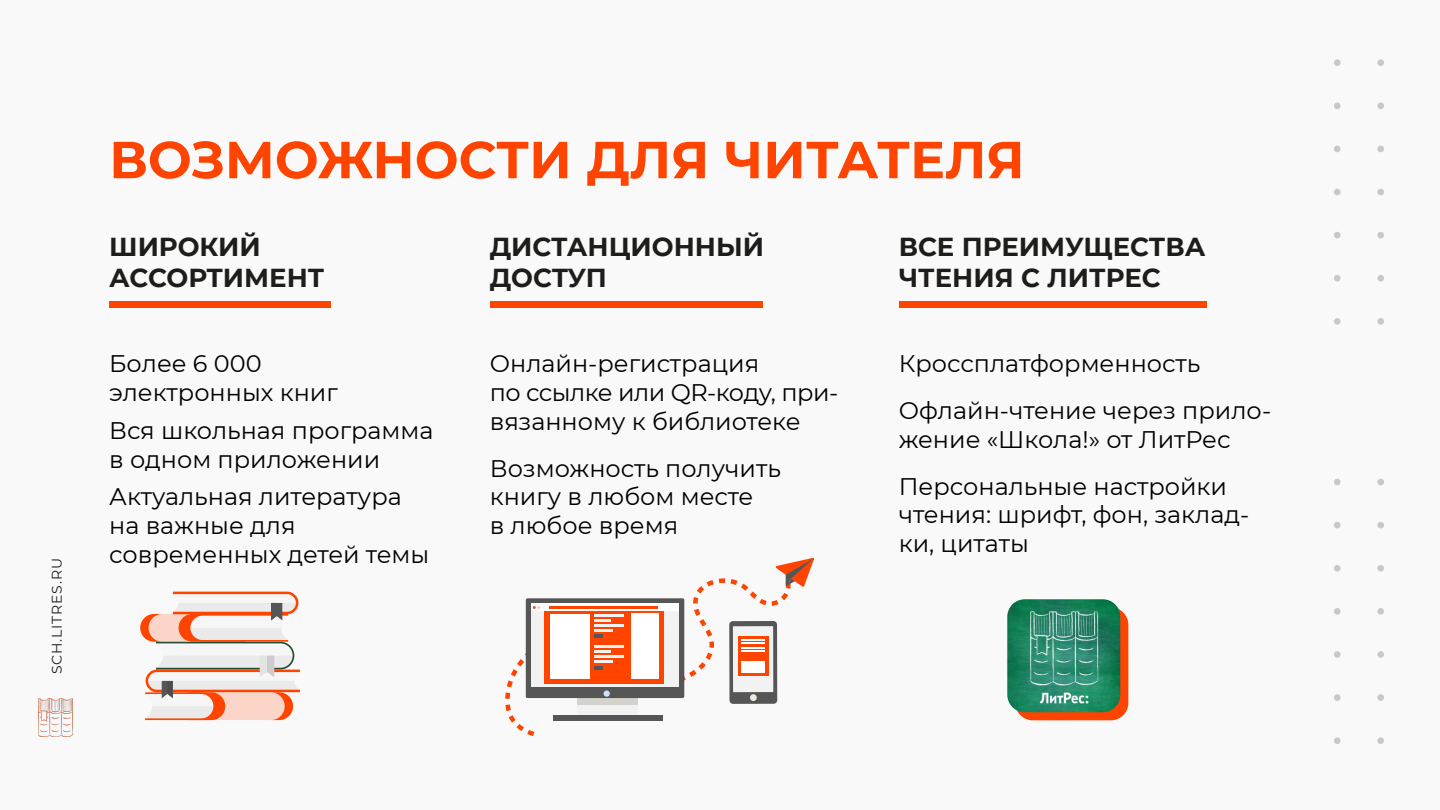
<style>
.page{position:relative;width:1440px;height:810px;background:#f9f9f9}
.page>*{position:absolute;margin:0;border:0;box-sizing:border-box;transform-origin:0 0}
.t1{font:700 51.97px "Montserrat";color:#f40}
.t2{font:700 25.95px/31.1px "Montserrat";color:#1d1d1b}
.t3{font:24px/28.8px "Montserrat";color:#000}
.t4{font:14.02px "Montserrat";letter-spacing:.06em;color:#1d1d1b}
</style>
<div class="page">
<div style="left:109px;top:301px;width:222px;height:6px;background:#f40"></div>
<div style="left:490px;top:301px;width:272px;height:6px;background:#f40"></div>
<div style="left:899px;top:301px;width:308px;height:6px;background:#f40"></div>
<svg style="left:140px;top:591px;width:160px;height:130px"></svg>
<div style="left:1334px;top:59px;width:7px;height:7px;background:#c8c8c8;border-radius:50%"></div>
<div style="left:1377px;top:59px;width:7px;height:7px;background:#c8c8c8;border-radius:50%"></div>
<div style="left:1334px;top:102px;width:7px;height:7px;background:#c8c8c8;border-radius:50%"></div>
<div style="left:1377px;top:102px;width:7px;height:7px;background:#c8c8c8;border-radius:50%"></div>
<div style="left:1334px;top:146px;width:7px;height:6px;background:#c8c8c8;border-radius:50%"></div>
<div style="left:1377px;top:146px;width:7px;height:6px;background:#c8c8c8;border-radius:50%"></div>
<div style="left:1334px;top:189px;width:7px;height:6px;background:#c8c8c8;border-radius:50%"></div>
<div style="left:1377px;top:189px;width:7px;height:6px;background:#c8c8c8;border-radius:50%"></div>
<div style="left:1334px;top:232px;width:7px;height:6px;background:#c8c8c8;border-radius:50%"></div>
<div style="left:1377px;top:232px;width:7px;height:6px;background:#c8c8c8;border-radius:50%"></div>
<div style="left:1334px;top:275px;width:7px;height:7px;background:#c8c8c8;border-radius:50%"></div>
<div style="left:1377px;top:275px;width:7px;height:7px;background:#c8c8c8;border-radius:50%"></div>
<div style="left:1334px;top:318px;width:7px;height:7px;background:#c8c8c8;border-radius:50%"></div>
<div style="left:1377px;top:318px;width:7px;height:7px;background:#c8c8c8;border-radius:50%"></div>
<div style="left:1334px;top:479px;width:7px;height:6px;background:#c8c8c8;border-radius:50%"></div>
<div style="left:1377px;top:479px;width:7px;height:6px;background:#c8c8c8;border-radius:50%"></div>
<div style="left:1334px;top:522px;width:7px;height:6px;background:#c8c8c8;border-radius:50%"></div>
<div style="left:1377px;top:522px;width:7px;height:6px;background:#c8c8c8;border-radius:50%"></div>
<div style="left:1334px;top:565px;width:7px;height:7px;background:#c8c8c8;border-radius:50%"></div>
<div style="left:1377px;top:565px;width:7px;height:7px;background:#c8c8c8;border-radius:50%"></div>
<div style="left:1334px;top:608px;width:7px;height:7px;background:#c8c8c8;border-radius:50%"></div>
<div style="left:1377px;top:608px;width:7px;height:7px;background:#c8c8c8;border-radius:50%"></div>
<div style="left:1334px;top:651px;width:7px;height:7px;background:#c8c8c8;border-radius:50%"></div>
<div style="left:1377px;top:651px;width:7px;height:7px;background:#c8c8c8;border-radius:50%"></div>
<div style="left:1334px;top:694px;width:7px;height:7px;background:#c8c8c8;border-radius:50%"></div>
<div style="left:1377px;top:694px;width:7px;height:7px;background:#c8c8c8;border-radius:50%"></div>
<div style="left:1334px;top:737px;width:7px;height:7px;background:#c8c8c8;border-radius:50%"></div>
<div style="left:1377px;top:737px;width:7px;height:7px;background:#c8c8c8;border-radius:50%"></div>
<svg style="left:505px;top:558px;width:309px;height:178px"></svg>
<div style="left:1015px;top:607px;width:113px;height:113px;background:#f40;border-radius:17px"></div>
<img style="left:1007px;top:599px;width:113px;height:113px">
<img style="left:38px;top:699px;width:35px;height:37px">
<p class="t4" style="left:47px;top:674px;width:118px;rotate:-90deg">SCH.LITRES.RU</p>
<h1 class="t1" style="left:109px;top:122px;width:917px">ВОЗМОЖНОСТИ ДЛЯ ЧИТАТЕЛЯ</h1>
<p class="t2" style="left:109px;top:230px;width:217px">ШИРОКИЙ<br>АССОРТИМЕНТ</p>
<p class="t3" style="left:109px;top:348px;width:230px">Более 6 000 электронных книг</p>
<p class="t3" style="left:109px;top:415px;width:326px">Вся школьная программа в одном приложении</p>
<p class="t3" style="left:109px;top:482px;width:322px">Актуальная литература на важные для современных детей темы</p>
<p class="t2" style="left:490px;top:230px;width:276px">ДИСТАНЦИОННЫЙ<br>ДОСТУП</p>
<p class="t3" style="left:490px;top:348px;width:350px">Онлайн-регистрация<br>по ссылке или QR-коду, при&shy;вязанному к библиотеке</p>
<p class="t3" style="left:490px;top:453px;width:293px">Возможность получить книгу в любом месте<br>в любое время</p>
<p class="t2" style="left:899px;top:230px;width:308px">ВСЕ ПРЕИМУЩЕСТВА<br>ЧТЕНИЯ С ЛИТРЕС</p>
<p class="t3" style="left:899px;top:339px;width:374px;line-height:46.8px">Кроссплатформенность<br>Офлайн-чтение через прило-</p>
<p class="t3" style="left:899px;top:415px;width:333px;line-height:46.8px">жение «Школа!» от ЛитРес<br>Персональные настройки</p>
<p class="t3" style="left:899px;top:500px;width:352px">чтения: шрифт, фон, заклад&shy;ки, цитаты</p>
</div>
